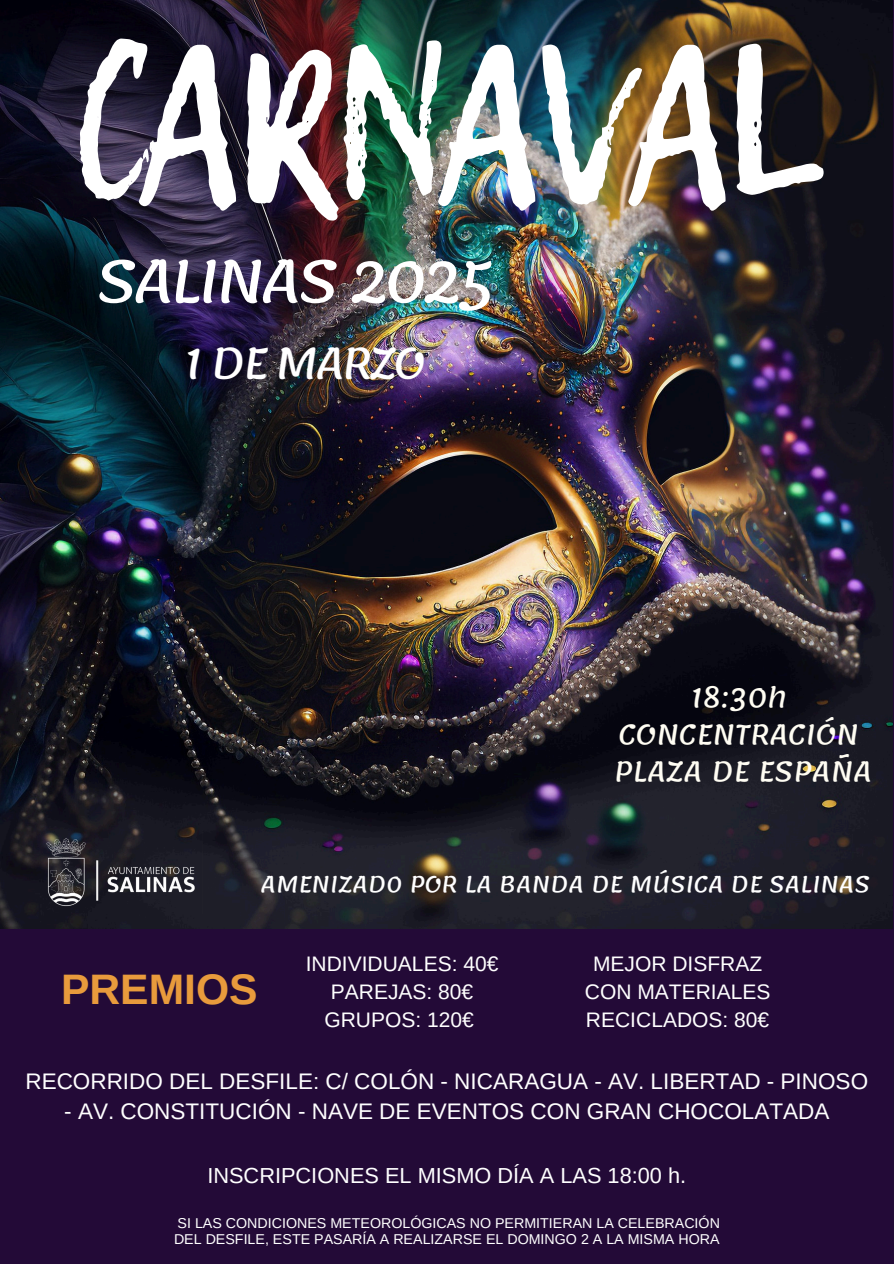
<style>
.page{position:relative;width:894px;height:1264px;background:#fff}
.page>*{position:absolute;margin:0;border:0;box-sizing:border-box;transform-origin:0 0}
.t1{font:205.8px "Lemon Tuesday";letter-spacing:-.065em;color:#fff}
.t2{font:58.2px "Lemonada";letter-spacing:-.065em;color:#fff}
.t3{font:700 42.6px "Arimo";color:#e89b3c}
.t4{font:41.85px "Lemonada";letter-spacing:-.065em;color:#fff}
.t5{font:27px/37.2px "Lemonada";color:#fffdf3;text-align:center}
.t6{font:22.5px "Arimo";color:#fff}
.t7{font:22.05px "Lemonada";color:#fff}
.t8{font:21.75px "Arimo";color:#fff}
.t9{font:21px/28.2px "Arimo";color:#fff;text-align:center}
.t10{font:14.25px "Arimo";color:#fff}
</style>
<div class="page">
<div style="left:0;top:0;width:893px;height:1263px;background:#230a37"></div>
<img style="left:0;top:0;width:892px;height:928px">
<img style="left:39px;top:830px;width:163px;height:83px">
<h3 class="t1" style="left:68px;top:-30px;width:757px">CARNAVAL</h3>
<h6 class="t2" style="left:95px;top:248px;width:399px">SALINAS 2025</h6>
<h6 class="t4" style="left:183px;top:339px;width:243px">1 DE MARZO</h6>
<h6 class="t5" style="left:613px;top:678px;width:260px">18:30h<br>CONCENTRACIÓN<br>PLAZA DE ESPAÑA</h6>
<p class="t7" style="left:260px;top:871px;width:611px">AMENIZAD0 POR LA BANDA DE MÚSICA DE SALINAS</p>
<h2 class="t3" style="left:61px;top:965px;width:198px">PREMIOS</h2>
<p class="t9" style="left:306px;top:949px;width:194px">INDIVIDUALES: 40€<br>PAREJAS: 80€<br>GRUPOS: 120€</p>
<h1 class="t9" style="left:584px;top:949px;width:187px">MEJOR DISFRAZ<br>CON MATERIALES<br>RECICLADOS: 80€</h1>
<h4 class="t6" style="left:25px;top:1068px;width:843px">RECORRIDO DEL DESFILE: C/ COLÓN - NICARAGUA - AV. LIBERTAD - PINOSO</h4>
<h4 class="t6" style="left:64px;top:1098px;width:766px">- AV. CONSTITUCIÓN - NAVE DE EVENTOS CON GRAN CHOCOLATADA</h4>
<p class="t8" style="left:207px;top:1162px;width:480px">INSCRIPCIONES EL MISMO DÍA A LAS 18:00 h.</p>
<h5 class="t10" style="left:177px;top:1214px;width:543px">SI LAS CONDICIONES METEOROLÓGICAS NO PERMITIERAN LA CELEBRACIÓN</h5>
<h6 class="t10" style="left:174px;top:1231px;width:547px">DEL DESFILE, ESTE PASARÍA A REALIZARSE EL DOMINGO 2 A LA MISMA HORA</h6>
</div>
